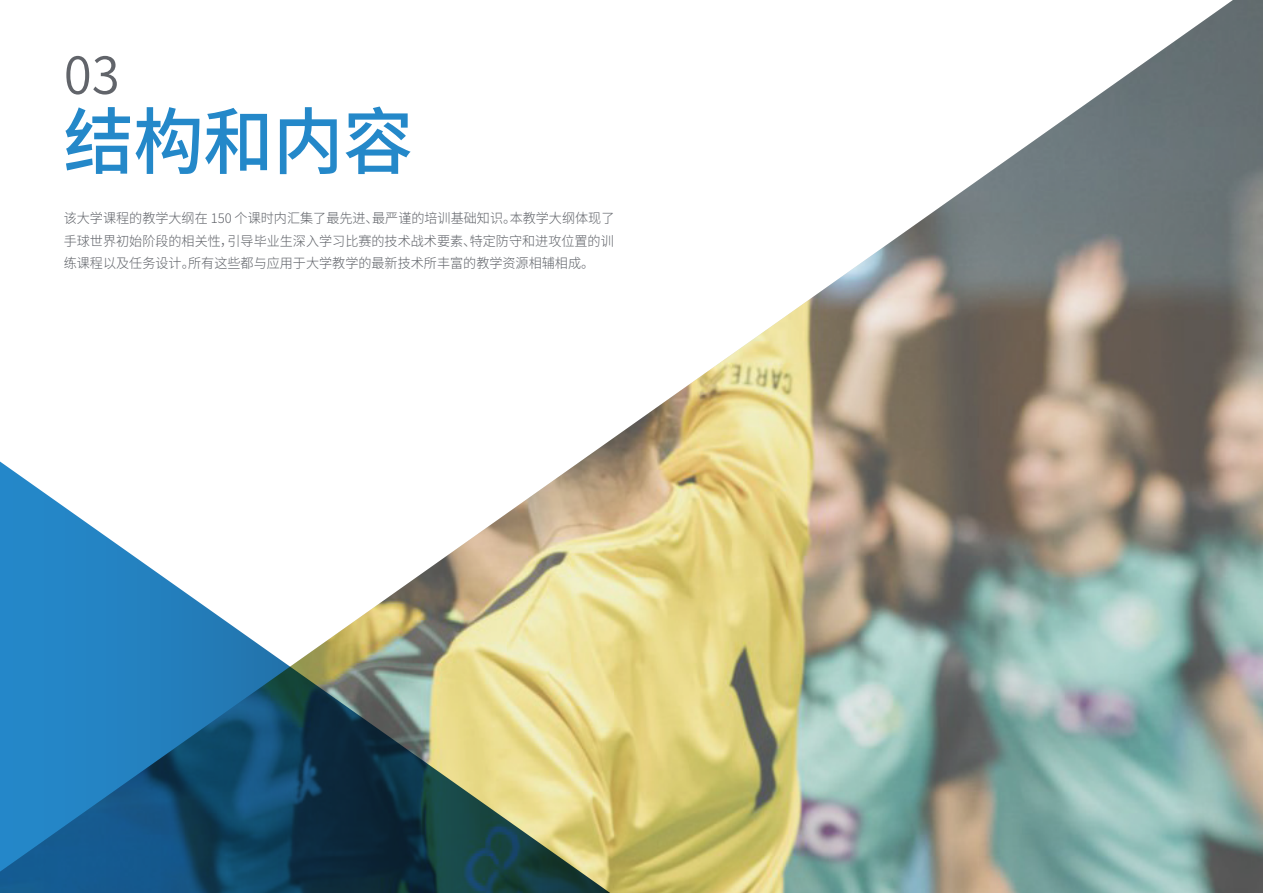
<style>
.page{position:relative;width:1263px;height:893px;background:#fff}
.page>*{position:absolute;margin:0;border:0;box-sizing:border-box;transform-origin:0 0}
.t1{font:500 72px "Source Han Sans CN";color:#2488c9}
.t2{font:52.5px "Source Han Sans CN";color:#61646a}
.t3{font:300 13.5px/22.5px "Source Han Sans CN";color:#61646a;text-align:justify}
</style>
<div class="page">
<img style="left:602px;top:0;width:661px;height:893px">
<svg style="left:0;top:446px;width:640px;height:447px"></svg>
<h2 class="t2" style="left:64px;top:45px;width:57px">03</h2>
<h1 class="t1" style="left:64px;top:101px;width:351px">结构和内容</h1>
<p class="t3" style="left:64px;top:207px;width:552px">该大学课程的教学大纲在 150 个课时内汇集了最先进、最严谨的培训基础知识。本教学大纲体现了手球世界初始阶段的相关性，引导毕业生深入学习比赛的技术战术要素、特定防守和进攻位置的训练课程以及任务设计。所有这些都与应用于大学教学的最新技术所丰富的教学资源相辅相成。</p>
</div>
